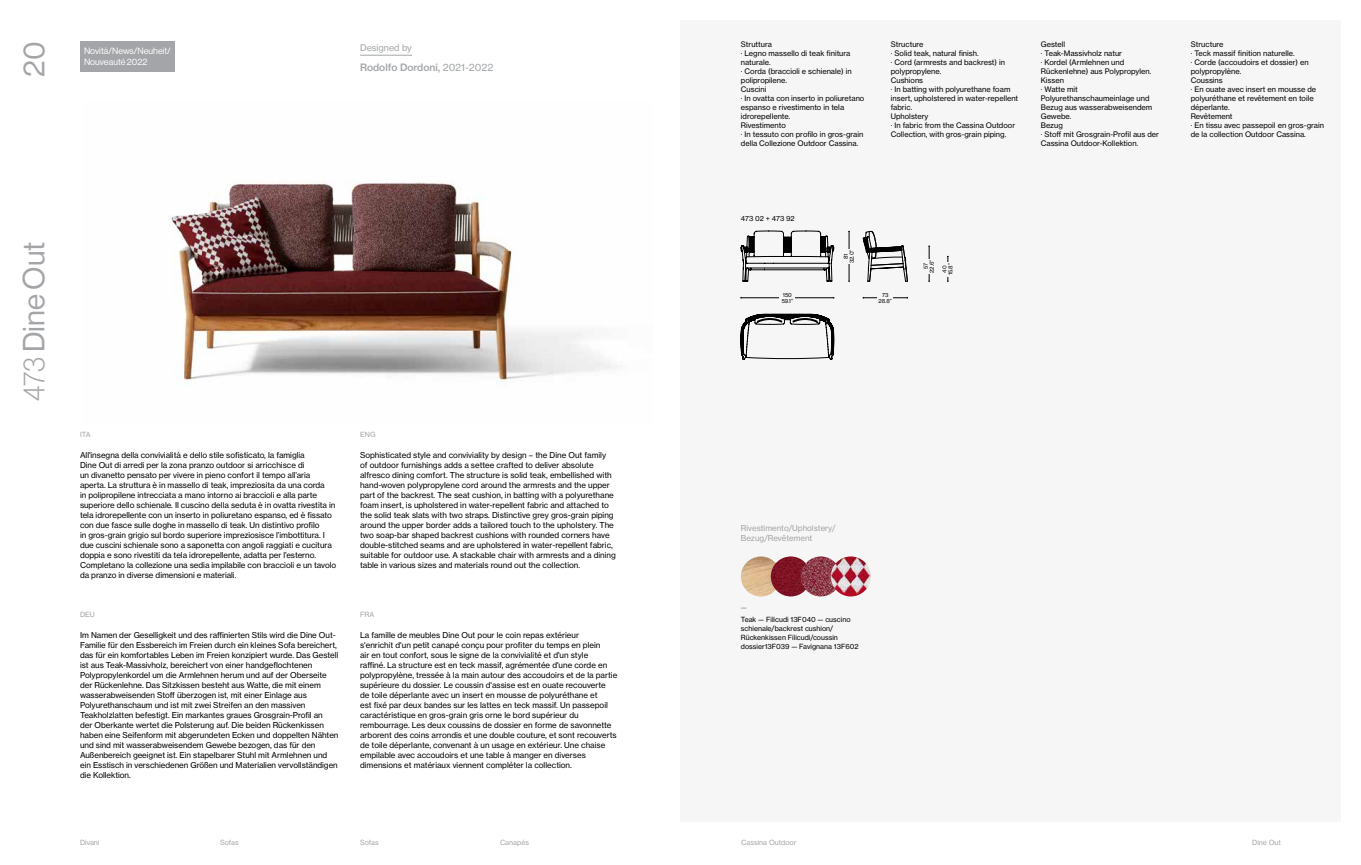
<style>
.page{position:relative;width:1361px;height:865px;background:#fff}
.page>*{position:absolute;margin:0;border:0;box-sizing:border-box;transform-origin:0 0}
.t1{font:30px "Haas Grot Disp 55 Roman";color:#a3a5a8}
.t2{font:500 10px "Haas Grot Text 65";color:#a3a5a8}
.t3{font:9px/11px "Haas Grot Disp 55 Roman";color:#fff}
.t4{font:9px "Haas Grot Text 55 Roman";color:#a3a5a8}
.t5{font:8px/10px "Haas Grot Text 55 Roman";letter-spacing:-.005em;color:#000}
.t6{font:8px/10px "Haas Grot Text 55 Roman";color:#a3a5a8}
.t7{font:7.5px/9px "Haas Grot Text 55 Roman";color:#000}
.t8{font:7px/9px "Haas Grot Text 55 Roman";color:#000}
.t9{font:7px "Haas Grot Text 55 Roman";color:#a3a5a8}
.t10{font:5.5px/6px "Haas Grot Text 55 Roman";color:#000;text-align:center}
.s1{font-family:"Haas Grot Disp 35";font-weight:100}
.s2{font-family:"Haas Grot Text 55 Roman";font-weight:400}
</style>
<div class="page">
<div style="left:680px;top:20px;width:661px;height:801px;background:#f6f6f6"></div>
<div style="left:80px;top:41px;width:94px;height:30px;background:#a3a5a8"></div>
<img style="left:169px;top:181px;width:448px;height:203px">
<img style="left:741px;top:556px;width:40px;height:40px;border-radius:20px">
<hr style="left:360px;top:55px;width:52px;height:1px;background:#a3a5a8">
<hr style="left:741px;top:297px;width:93px;height:1px;background:#000">
<hr style="left:863px;top:297px;width:44px;height:1px;background:#000">
<div style="left:779px;top:292px;width:16px;height:11px;background:#f6f6f6"></div>
<div style="left:877px;top:292px;width:16px;height:11px;background:#f6f6f6"></div>
<hr style="left:849px;top:231px;width:1px;height:50px;background:#000">
<div style="left:843px;top:249px;width:11px;height:15px;background:#f6f6f6"></div>
<hr style="left:929px;top:246px;width:1px;height:35px;background:#000">
<div style="left:923px;top:259px;width:11px;height:14px;background:#f6f6f6"></div>
<svg style="left:863px;top:231px;width:45px;height:51px"></svg>
<svg style="left:741px;top:231px;width:93px;height:50px"></svg>
<svg style="left:741px;top:314px;width:93px;height:45px"></svg>
<img style="left:771px;top:556px;width:40px;height:40px;border-radius:20px">
<img style="left:801px;top:556px;width:40px;height:40px;border-radius:20px">
<img style="left:831px;top:556px;width:40px;height:40px;border-radius:20px">
<h1 class="t1" style="left:17px;top:76px;width:37px;rotate:-90deg">20</h1>
<h1 class="t1" style="left:17px;top:401px;width:161px;rotate:-90deg"><span class="s1">473</span> Dine Out</h1>
<p class="t3" style="left:84px;top:45px;width:88px">Novità/News/Neuheit/<br>Nouveauté 2022</p>
<p class="t4" style="left:360px;top:42px;width:53px">Designed by</p>
<p class="t2" style="left:360px;top:61px;width:135px">Rodolfo Dordoni, <span class="s2">2021-2022</span></p>
<p class="t9" style="left:80px;top:430px;width:12px">ITA</p>
<p class="t9" style="left:360px;top:430px;width:17px">ENG</p>
<p class="t5" style="left:80px;top:450px;width:258px">All'insegna della convivialità e dello stile sofisticato, la famiglia<br>Dine Out di arredi per la zona pranzo outdoor si arricchisce di<br>un divanetto pensato per vivere in pieno confort il tempo all’aria aperta. La struttura è in massello di teak, impreziosita da una corda<br>in polipropilene intrecciata a mano intorno ai braccioli e alla parte superiore dello schienale. Il cuscino della seduta è in ovatta rivestita in tela idrorepellente con un inserto in poliuretano espanso, ed è fissato con due fasce sulle doghe in massello di teak. Un distintivo profilo<br>in gros-grain grigio sul bordo superiore impreziosisce l’imbottitura. I due cuscini schienale sono a saponetta con angoli raggiati e cucitura doppia e sono rivestiti da tela idrorepellente, adatta per l’esterno.<br>Completano la collezione una sedia impilabile con braccioli e un tavolo da pranzo in diverse dimensioni e materiali.</p>
<p class="t5" style="left:360px;top:450px;width:257px">Sophisticated style and conviviality by design – the Dine Out family<br>of outdoor furnishings adds a settee crafted to deliver absolute alfresco dining comfort. The structure is solid teak, embellished with hand-woven polypropylene cord around the armrests and the upper part of the backrest. The seat cushion, in batting with a polyurethane foam insert, is upholstered in water-repellent fabric and attached to the solid teak slats with two straps. Distinctive grey gros-grain piping around the upper border adds a tailored touch to the upholstery. The two soap-bar shaped backrest cushions with rounded corners have double-stitched seams and are upholstered in water-repellent fabric, suitable for outdoor use. A stackable chair with armrests and a dining table in various sizes and materials round out the collection.</p>
<p class="t9" style="left:80px;top:610px;width:16px">DEU</p>
<p class="t9" style="left:360px;top:610px;width:16px">FRA</p>
<p class="t5" style="left:80px;top:630px;width:260px">Im Namen der Geselligkeit und des raffinierten Stils wird die Dine Out-Familie für den Essbereich im Freien durch ein kleines Sofa bereichert, das für ein komfortables Leben im Freien konzipiert wurde. Das Gestell ist aus Teak-Massivholz, bereichert von einer handgeflochtenen Polypropylenkordel um die Armlehnen herum und auf der Oberseite der Rückenlehne. Das Sitzkissen besteht aus Watte, die mit einem wasserabweisenden Stoff überzogen ist, mit einer Einlage aus Polyurethanschaum und ist mit zwei Streifen an den massiven Teakholzlatten befestigt. Ein markantes graues Grosgrain-Profil an<br>der Oberkante wertet die Polsterung auf. Die beiden Rückenkissen haben eine Seifenform mit abgerundeten Ecken und doppelten Nähten und sind mit wasserabweisendem Gewebe bezogen, das für den Außenbereich geeignet ist. Ein stapelbarer Stuhl mit Armlehnen und ein Esstisch in verschiedenen Größen und Materialien vervollständigen die Kollektion.</p>
<p class="t5" style="left:360px;top:630px;width:259px">La famille de meubles Dine Out pour le coin repas extérieur<br>s'enrichit d'un petit canapé conçu pour profiter du temps en plein<br>air en tout confort, sous le signe de la convivialité et d'un style<br>raffiné. La structure est en teck massif, agrémentée d'une corde en polypropylène, tressée à la main autour des accoudoirs et de la partie supérieure du dossier. Le coussin d'assise est en ouate recouverte<br>de toile déperlante avec un insert en mousse de polyuréthane et<br>est fixé par deux bandes sur les lattes en teck massif. Un passepoil caractéristique en gros-grain gris orne le bord supérieur du rembourrage. Les deux coussins de dossier en forme de savonnette arborent des coins arrondis et une double couture, et sont recouverts de toile déperlante, convenant à un usage en extérieur. Une chaise empilable avec accoudoirs et une table à manger en diverses dimensions et matériaux viennent compléter la collection.</p>
<p class="t7" style="left:741px;top:40px;width:125px">Struttura<br>· Legno massello di teak finitura naturale.<br>· Corda (braccioli e schienale) in polipropilene.<br>Cuscini<br>· In ovatta con inserto in poliuretano espanso e rivestimento in tela idrorepellente.<br>Rivestimento<br>· In tessuto con profilo in gros-grain della Collezione Outdoor Cassina.</p>
<p class="t7" style="left:1041px;top:40px;width:120px">Gestell<br>· Teak-Massivholz natur<br>· Kordel (Armlehnen und<br>Rückenlehne) aus Polypropylen.<br>Kissen<br>· Watte mit<br>Polyurethanschaumeinlage und<br>Bezug aus wasserabweisendem<br>Gewebe.<br>Bezug<br>· Stoff mit Grosgrain-Profil aus der<br>Cassina Outdoor-Kollektion.</p>
<p class="t7" style="left:891px;top:40px;width:129px">Structure<br>· Solid teak, natural finish.<br>· Cord (armrests and backrest) in polypropylene.<br>Cushions<br>· In batting with polyurethane foam insert, upholstered in water-repellent fabric.<br>Upholstery<br>· In fabric from the Cassina Outdoor<br>Collection, with gros-grain piping.</p>
<p class="t7" style="left:1190px;top:40px;width:135px">Structure<br>· Teck massif finition naturelle.<br>· Corde (accoudoirs et dossier) en polypropylène.<br>Coussins<br>· En ouate avec insert en mousse de polyuréthane et revêtement en toile déperlante.<br>Revêtement<br>· En tissu avec passepoil en gros-grain de la collection Outdoor Cassina.</p>
<p class="t8" style="left:741px;top:214px;width:55px">473 02 + 473 92</p>
<p class="t10" style="left:843px;top:263px;width:15px;rotate:-90deg">81<br>32.0”</p>
<p class="t10" style="left:781px;top:292px;width:13px;text-align:left">150<br>59.1”</p>
<p class="t10" style="left:878px;top:292px;width:15px">73<br>28.8”</p>
<p class="t10" style="left:923px;top:273px;width:15px;rotate:-90deg">57<br>22.6”</p>
<p class="t10" style="left:941px;top:275px;width:14px;rotate:-90deg">40<br>15.8”</p>
<p class="t6" style="left:741px;top:523px;width:96px">Rivestimento/Upholstery/<br>Bezug/Revêtement</p>
<p class="t8" style="left:741px;top:615px;width:119px">Teak — Filicudi 13F040 — cuscino schienale/backrest cushion/<br>Rückenkissen Filicudi/coussin dossier13F039 — Favignana 13F602</p>
<p class="t9" style="left:80px;top:838px;width:21px">Divani</p>
<p class="t9" style="left:220px;top:838px;width:20px">Sofas</p>
<p class="t9" style="left:360px;top:838px;width:20px">Sofas</p>
<p class="t9" style="left:500px;top:838px;width:31px">Canapés</p>
<p class="t9" style="left:741px;top:838px;width:57px">Cassina Outdoor</p>
<p class="t9" style="left:1252px;top:838px;width:30px">Dine Out</p>
</div>
